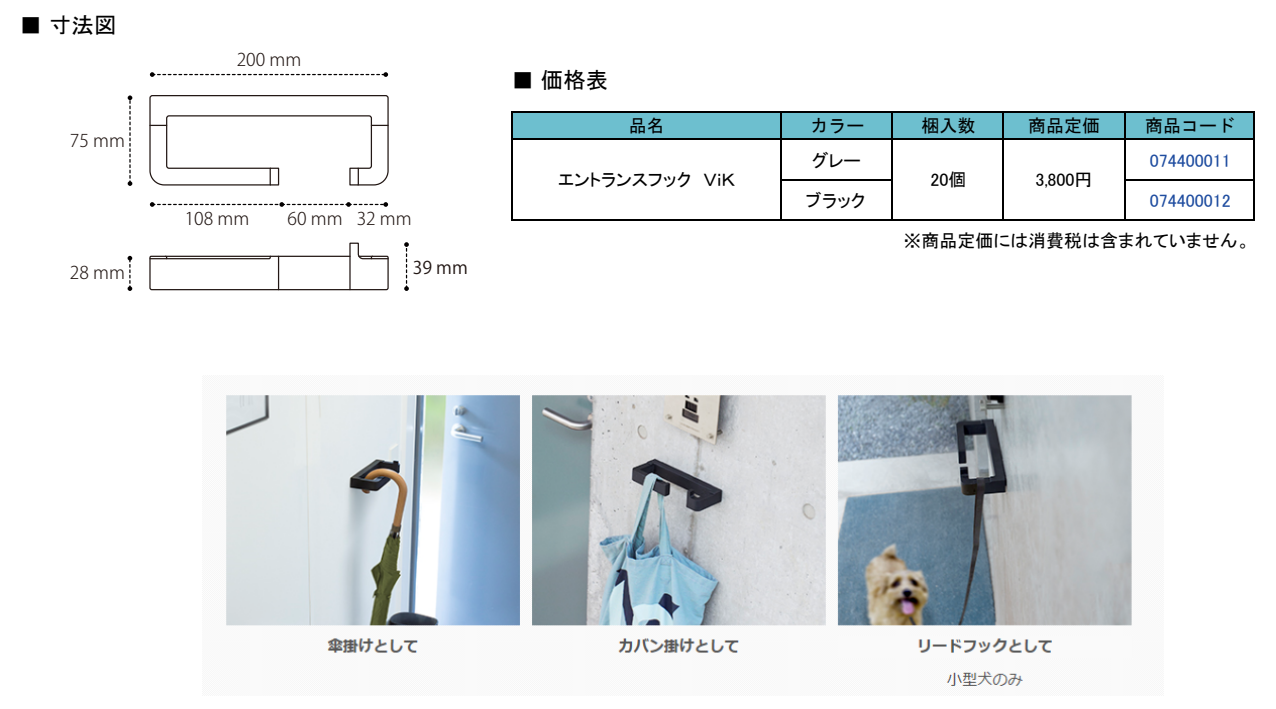
<style>
.page{position:relative;width:1276px;height:709px;background:#fff}
.page>*{position:absolute;margin:0;border:0;box-sizing:border-box;transform-origin:0 0}
.t1{font:22.5px "MS P Gothic";color:#000}
.t2{font:18px "MS P Gothic";color:#000}
.t3{font:18px "MS P Gothic";color:#1f4da0}
.t4{font:18px "MS Gothic";color:#000}
.t5{font:300 17.5px "Koz Go Pro";color:#231815}
.t6{font:17.5px "Koz Go Pro";color:#231815}
</style>
<div class="page">
<svg style="left:149px;top:95px;width:240px;height:91px"></svg>
<svg style="left:349px;top:242px;width:39px;height:49px"></svg>
<svg style="left:150px;top:255px;width:130px;height:36px"></svg>
<div style="left:149px;top:256px;width:240px;height:34px;border:1px solid #231815"></div>
<svg style="left:150px;top:72px;width:238px;height:5px"></svg>
<svg style="left:150px;top:202px;width:238px;height:5px"></svg>
<svg style="left:128px;top:256px;width:4px;height:35px"></svg>
<svg style="left:404px;top:242px;width:5px;height:49px"></svg>
<svg style="left:128px;top:95px;width:4px;height:91px"></svg>
<div style="left:511px;top:111px;width:743px;height:29px;background:#6dbfcf"></div>
<hr style="left:513px;top:111px;width:741px;height:2px;background:#000">
<hr style="left:513px;top:138px;width:741px;height:2px;background:#000">
<hr style="left:782px;top:179px;width:111px;height:1px;background:#000">
<hr style="left:1125px;top:179px;width:129px;height:1px;background:#000">
<hr style="left:511px;top:111px;width:2px;height:110px;background:#000">
<hr style="left:780px;top:113px;width:2px;height:108px;background:#000">
<hr style="left:891px;top:113px;width:2px;height:108px;background:#000">
<hr style="left:513px;top:219px;width:741px;height:2px;background:#000">
<hr style="left:1253px;top:113px;width:1px;height:108px;background:#000">
<hr style="left:1002px;top:113px;width:2px;height:108px;background:#000">
<hr style="left:1124px;top:113px;width:1px;height:108px;background:#000">
<img style="left:226px;top:395px;width:906px;height:291px">
<p class="t1" style="left:20px;top:13px;width:98px">■ 寸法図</p>
<p class="t5" style="left:70px;top:129px;width:57px">75 mm</p>
<p class="t5" style="left:237px;top:48px;width:66px">200 mm</p>
<p class="t5" style="left:185px;top:207px;width:66px">108 mm</p>
<p class="t5" style="left:288px;top:207px;width:126px">60 mm 32 mm</p>
<p class="t5" style="left:70px;top:261px;width:57px">28 mm</p>
<p class="t6" style="left:413px;top:256px;width:56px">39 mm</p>
<p class="t1" style="left:511px;top:68px;width:98px">■ 価格表</p>
<p class="t4" style="left:628px;top:117px;width:38px">品名</p>
<p class="t4" style="left:810px;top:117px;width:56px">カラー</p>
<p class="t4" style="left:921px;top:117px;width:56px">梱入数</p>
<p class="t4" style="left:1028px;top:117px;width:74px">商品定価</p>
<p class="t4" style="left:1145px;top:117px;width:92px">商品コード</p>
<p class="t2" style="left:812px;top:151px;width:50px">グレー</p>
<p class="t3" style="left:1149px;top:151px;width:83px">074400011</p>
<p class="t2" style="left:806px;top:192px;width:61px">ブラック</p>
<p class="t3" style="left:1149px;top:192px;width:83px">074400012</p>
<p class="t2" style="left:903px;top:231px;width:348px">※商品定価には消費税は含まれていません。</p>
<p class="t2" style="left:558px;top:171px;width:179px">エントランスフック ＶｉＫ</p>
<p class="t2" style="left:930px;top:171px;width:38px">20個</p>
<p class="t2" style="left:1035px;top:171px;width:59px">3,800円</p>
</div>
